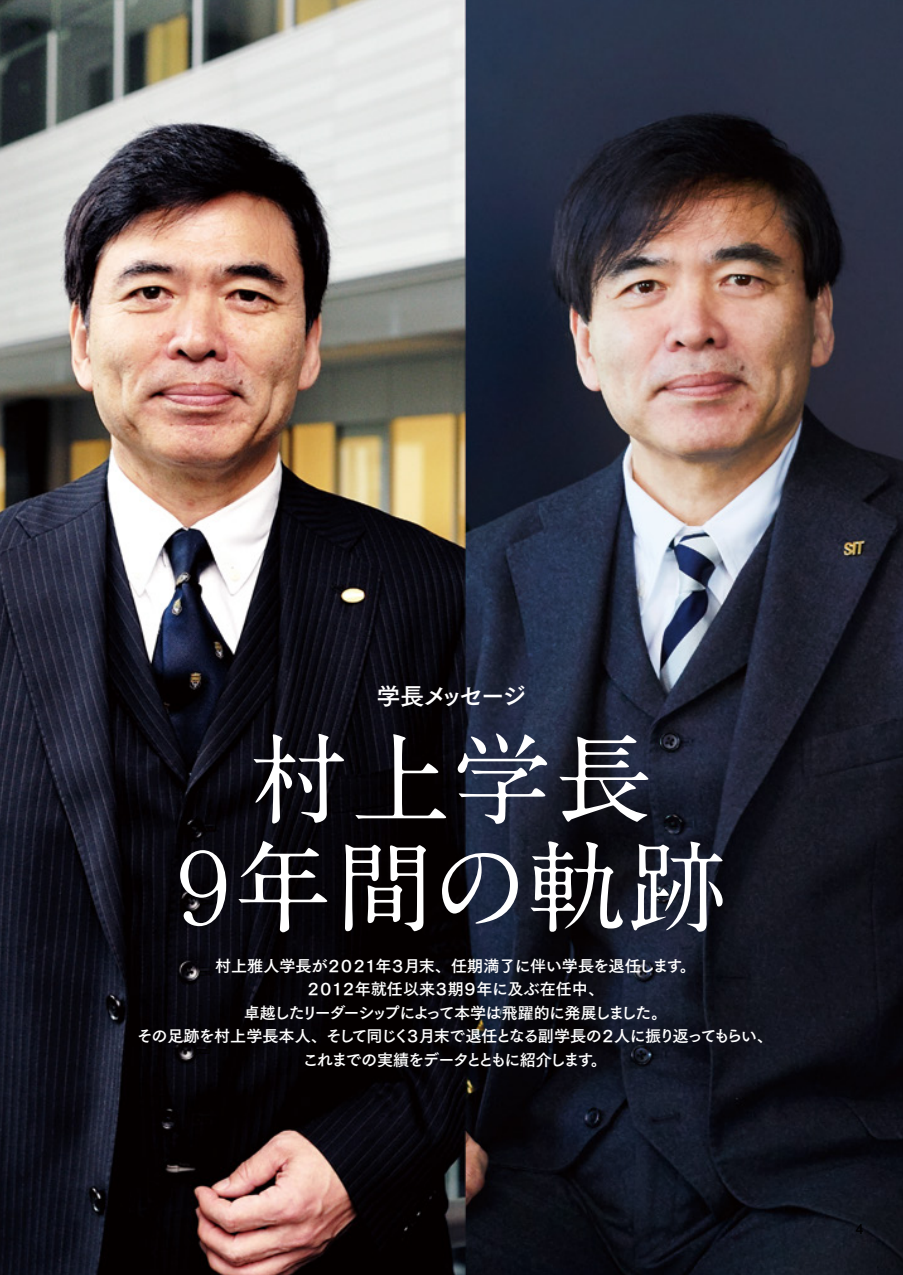
<style>
.page{position:relative;width:903px;height:1275px;background:#fff}
.page>*{position:absolute;margin:0;border:0;box-sizing:border-box;transform-origin:0 0}
.t1{font:700 99.23px/107.8px "A1 Mincho Std";letter-spacing:.025em;color:#fff}
.t2{font:23.62px "Tsuku Go Pro B";letter-spacing:-.08em;color:#fff}
.t3{font:16.1px "Tsuku Go Pro B";letter-spacing:-.1em;color:#fff}
.t4{font:16.1px "Tsuku Go Pro B";letter-spacing:-.04em;color:#fff}
.t5{font:16.1px "Tsuku Go Pro B";letter-spacing:-.11em;color:#fff}
.t6{font:16.1px "Tsuku Go Pro B";letter-spacing:-.045em;color:#fff}
.t7{font:16.1px "Tsuku Go Pro B";letter-spacing:-.01em;color:#fff}
.t8{font:16.1px "Tsuku Go Pro B";letter-spacing:-.08em;color:#fff}
.t9{font:700 13.65px "Futo Go B101 Pr 6";color:#000}
</style>
<div class="page">
<img style="left:0;top:0;width:903px;height:1275px">
<h1 class="t1" style="left:154px;top:819px;width:101px">９</h1>
<h2 class="t2" style="left:377px;top:676px;width:151px">学長メッセージ</h2>
<h1 class="t1" style="left:233px;top:712px;width:496px">村上学長年間の軌跡</h1>
<p class="t4" style="left:375px;top:952px;width:309px">年３月末、任期満了に伴い学長を退任します</p>
<p class="t7" style="left:215px;top:952px;width:165px">村上雅人学長が２０２１</p>
<p class="t6" style="left:305px;top:975px;width:301px">２０１２年就任以来３期９年に及ぶ在任中、</p>
<p class="t5" style="left:244px;top:999px;width:425px">卓越したリーダーシップによって本学は飛躍的に発展しました。</p>
<p class="t3" style="left:405px;top:1022px;width:370px">３月末で退任となる副学長の２人に振り返ってもらい、</p>
<p class="t8" style="left:680px;top:952px;width:18px">。</p>
<p class="t4" style="left:137px;top:1022px;width:274px">その足跡を村上学長本人、そして同じく</p>
<p class="t3" style="left:302px;top:1046px;width:293px">これまでの実績をデータとともに紹介します</p>
<p class="t8" style="left:591px;top:1046px;width:18px">。</p>
<p class="t9" style="left:856px;top:1217px;width:9px">4</p>
</div>
